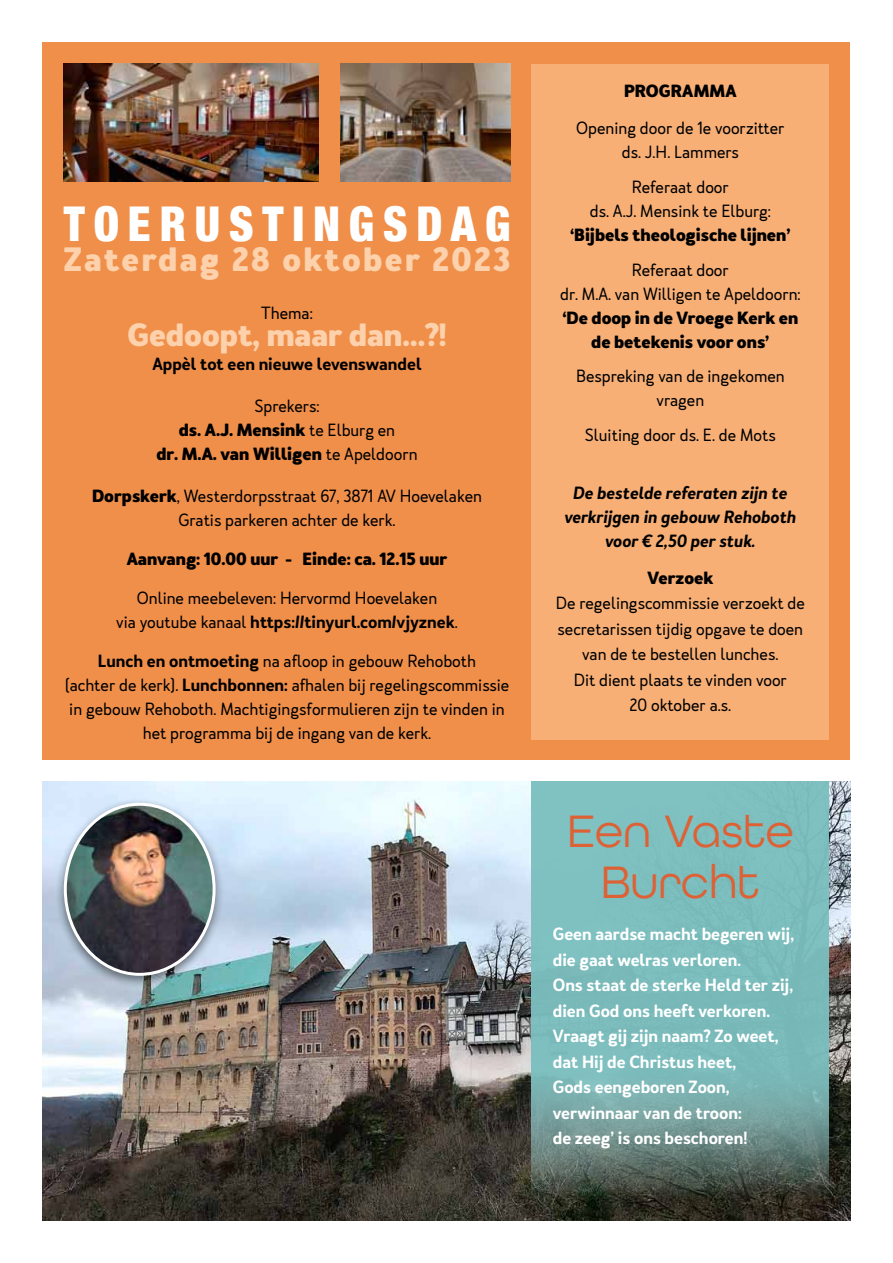
<style>
.page{position:relative;width:893px;height:1263px;background:#fff}
.page>*{position:absolute;margin:0;border:0;box-sizing:border-box;transform-origin:0 0}
.t1{font:900 condensed 48px "Helvetica Neue";letter-spacing:.195em;color:#fff;scale:.95 1}
.t2{font:48px/51px "All Round Gothic W01";color:#dd6135;text-align:center}
.t3{font:700 31.5px "Merlo Neue";letter-spacing:.075em;color:#fcd1ab}
.t4{font:700 30px "Merlo Neue";color:#fcd1ab}
.t5{font:16.5px/24px "Merlo Neue";color:#000;text-align:center}
.t6{font:600 16.5px/25.5px "Merlo Neue";color:#fff}
.t7{font:700 16.5px/24px "Merlo Neue";color:#000;text-align:center}
.t8{font:italic 600 16.5px/24px "Merlo Neue";color:#000;text-align:center}
.t9{font:600 16.5px "Merlo Neue";color:#000}
.s1{font-weight:400}
.s2{font-weight:700}
.s3{font-weight:600}
</style>
<div class="page">
<div style="left:43px;top:43px;width:807px;height:717px;background:#f08f4a"></div>
<div style="left:531px;top:64px;width:298px;height:676px;background:#f7af76"></div>
<img style="left:64px;top:64px;width:255px;height:117px">
<img style="left:340px;top:64px;width:170px;height:117px">
<img style="left:43px;top:781px;width:807px;height:439px">
<svg style="left:531px;top:781px;width:298px;height:418px;background:#75acab"></svg>
<div style="left:55px;top:798px;width:169px;height:191px;background:#000;opacity:.5"></div>
<img style="left:65px;top:804px;width:149px;height:170px">
<div style="left:64px;top:803px;width:152px;height:173px;border:3px solid #fff;border-radius:50%"></div>
<h1 class="t1" style="left:64px;top:194px;width:472px">TOERUSTINGSDAG</h1>
<h2 class="t3" style="left:64px;top:237px;width:448px">Zaterdag 28 oktober 2023</h2>
<p class="t5" style="left:261px;top:301px;width:53px">Thema:</p>
<h3 class="t4" style="left:127px;top:314px;width:321px">Gedoopt, maar dan…?!</h3>
<p class="t9" style="left:152px;top:353px;width:271px">Appèl tot een nieuwe levenswandel</p>
<p class="t7" style="left:156px;top:394px;width:263px"><span class="s1">Sprekers:<br></span>ds. A.J. Mensink <span class="s1">te Elburg en<br></span>dr. M.A. van Willigen <span class="s1">te Apeldoorn</span></p>
<p class="t5" style="left:92px;top:484px;width:391px"><span class="s2">Dorpskerk</span>, Westerdorpsstraat 67, 3871 AV Hoevelaken<br>Gratis parkeren achter de kerk.</p>
<p class="t7" style="left:127px;top:547px;width:322px">Aanvang: 10.00 uur - Einde: ca. 12.15 uur</p>
<p class="t5" style="left:116px;top:586px;width:343px">Online meebeleven: Hervormd Hoevelaken<br>via youtube kanaal <span class="s3">https://tinyurl.com/vjyznek</span>.</p>
<p class="t5" style="left:65px;top:649px;width:446px"><span class="s3">Lunch en ontmoeting</span> na afloop in gebouw Rehoboth<br>(achter de kerk). <span class="s3">Lunchbonnen:</span> afhalen bij regelingscommissie in gebouw Rehoboth. Machtigingsformulieren zijn te vinden in het programma bij de ingang van de kerk.</p>
<p class="t7" style="left:624px;top:80px;width:25px">Programma</p>
<p class="t5" style="left:576px;top:116px;width:210px">Opening door de 1e voorzitter ds. J.H. Lammers</p>
<p class="t5" style="left:590px;top:175px;width:183px">Referaat door<br>ds. A.J. Mensink te Elburg:</p>
<p class="t7" style="left:570px;top:223px;width:222px">‘Bijbels theologische lijnen’</p>
<p class="t5" style="left:560px;top:258px;width:242px">Referaat door<br>dr. M.A. van Willigen te Apeldoorn:</p>
<p class="t7" style="left:562px;top:306px;width:238px">‘De doop in de Vroege Kerk en de betekenis voor ons’</p>
<p class="t5" style="left:576px;top:364px;width:210px">Bespreking van de ingekomen vragen</p>
<p class="t5" style="left:585px;top:423px;width:192px">Sluiting door ds. E. de Mots</p>
<p class="t8" style="left:564px;top:482px;width:234px">De bestelde referaten zijn te verkrijgen in gebouw Rehoboth voor € 2,50 per stuk.</p>
<p class="t7" style="left:647px;top:566px;width:67px">Verzoek</p>
<p class="t5" style="left:556px;top:591px;width:251px;line-height:25.5px">De regelingscommissie verzoekt de secretarissen tijdig opgave te doen van de te bestellen lunches.<br>Dit dient plaats te vinden voor<br>20 oktober a.s.</p>
<h1 class="t2" style="left:567px;top:805px;width:228px">Een Vaste<br>Burcht</h1>
<p class="t6" style="left:553px;top:922px;width:243px">Geen aardse macht begeren wij, die gaat welras verloren.<br>Ons staat de sterke Held ter zij, dien God ons heeft verkoren.<br>Vraagt gij zijn naam? Zo weet, dat Hij de Christus heet,<br>Gods eengeboren Zoon, verwinnaar van de troon:<br>de zeeg’ is ons beschoren!</p>
</div>
